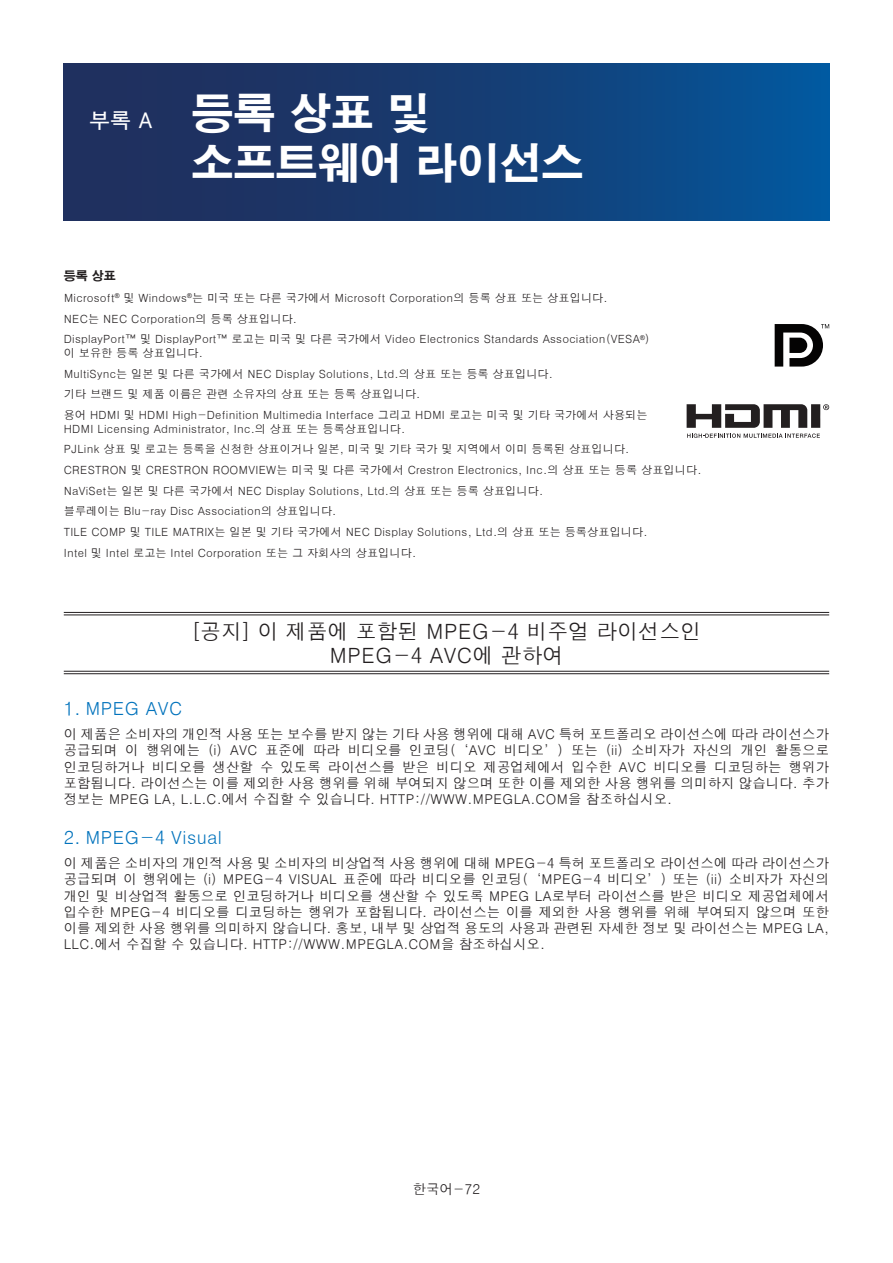
<style>
.page{position:relative;width:893px;height:1263px;background:#fff}
.page>*{position:absolute;margin:0;border:0;box-sizing:border-box;transform-origin:0 0}
.t1{font:42px/50.4px "H2 gtr E";color:#fff}
.t2{font:21px/24px "H2 gtr M";color:#231f20;text-align:center}
.t3{font:18px "H2 gtr M";color:#0072bc}
.t4{font:13.5px/16.2px "H2 gtr M";color:#231f20;text-align:justify}
.t5{font:12px "H2 gtr E";color:#231f20}
.t6{font:11.25px/20.7px "H2 gtr M";color:#231f20}
.s1{font-family:"H2 gtr B";font-size:21px}
</style>
<div class="page">
<div style="left:64px;top:64px;width:765px;height:157px;background:linear-gradient(to right,#242954,#055497)"></div>
<hr style="left:64px;top:612px;width:765px;height:1px;background:#231f20">
<hr style="left:64px;top:615px;width:765px;height:1px;background:#231f20">
<hr style="left:64px;top:671px;width:765px;height:1px;background:#231f20">
<hr style="left:64px;top:673px;width:765px;height:1px;background:#231f20">
<svg style="left:775px;top:324px;width:54px;height:43px"></svg>
<svg style="left:687px;top:404px;width:142px;height:34px"></svg>
<h1 class="t1" style="left:191px;top:88px;width:393px;text-indent:-102px"><span class="s1">부록 A</span> 등록 상표 및 소프트웨어 라이선스</h1>
<p class="t5" style="left:64px;top:270px;width:53px">등록 상표</p>
<p class="t6" style="left:64px;top:287px;width:587px">Microsoft<sup>®</sup> 및 Windows<sup>®</sup>는 미국 또는 다른 국가에서 Microsoft Corporation의 등록 상표 또는 상표입니다.<br>NEC는 NEC Corporation의 등록 상표입니다.<br>DisplayPort™ 및 DisplayPort™ 로고는 미국 및 다른 국가에서 Video Electronics Standards Association(VESA<sup>®</sup>)</p>
<p class="t6" style="left:64px;top:342px;width:585px">이 보유한 등록 상표입니다.<br>MultiSync는 일본 및 다른 국가에서 NEC Display Solutions, Ltd.의 상표 또는 등록 상표입니다.<br>기타 브랜드 및 제품 이름은 관련 소유자의 상표 또는 등록 상표입니다.<br>용어 HDMI 및 HDMI High-Definition Multimedia Interface 그리고 HDMI 로고는 미국 및 기타 국가에서 사용되는</p>
<p class="t6" style="left:64px;top:418px;width:639px">HDMI Licensing Administrator, Inc.의 상표 또는 등록상표입니다.<br>PJLink 상표 및 로고는 등록을 신청한 상표이거나 일본, 미국 및 기타 국가 및 지역에서 이미 등록된 상표입니다.<br>CRESTRON 및 CRESTRON ROOMVIEW는 미국 및 다른 국가에서 Crestron Electronics, Inc.의 상표 또는 등록 상표입니다.<br>NaViSet는 일본 및 다른 국가에서 NEC Display Solutions, Ltd.의 상표 또는 등록 상표입니다.<br>블루레이는 Blu-ray Disc Association의 상표입니다.<br>TILE COMP 및 TILE MATRIX는 일본 및 기타 국가에서 NEC Display Solutions, Ltd.의 상표 또는 등록상표입니다.<br>Intel 및 Intel 로고는 Intel Corporation 또는 그 자회사의 상표입니다.</p>
<h2 class="t2" style="left:191px;top:620px;width:512px">[공지] 이 제품에 포함된 MPEG-4 비주얼 라이선스인<br>MPEG-4 AVC에 관하여</h2>
<h3 class="t3" style="left:64px;top:699px;width:120px">1. MPEG AVC</h3>
<p class="t4" style="left:64px;top:726px;width:767px">이 제품은 소비자의 개인적 사용 또는 보수를 받지 않는 기타 사용 행위에 대해 AVC 특허 포트폴리오 라이선스에 따라 라이선스가 공급되며 이 행위에는 (i) AVC 표준에 따라 비디오를 인코딩(‘AVC 비디오’) 또는 (ii) 소비자가 자신의 개인 활동으로 인코딩하거나 비디오를 생산할 수 있도록 라이선스를 받은 비디오 제공업체에서 입수한 AVC 비디오를 디코딩하는 행위가 포함됩니다. 라이선스는 이를 제외한 사용 행위를 위해 부여되지 않으며 또한 이를 제외한 사용 행위를 의미하지 않습니다. 추가 정보는 MPEG LA, L.L.C.에서 수집할 수 있습니다. HTTP://WWW.MPEGLA.COM을 참조하십시오.</p>
<h3 class="t3" style="left:64px;top:828px;width:160px">2. MPEG-4 Visual</h3>
<p class="t4" style="left:64px;top:855px;width:767px">이 제품은 소비자의 개인적 사용 및 소비자의 비상업적 사용 행위에 대해 MPEG-4 특허 포트폴리오 라이선스에 따라 라이선스가 공급되며 이 행위에는 (i) MPEG-4 VISUAL 표준에 따라 비디오를 인코딩(‘MPEG-4 비디오’) 또는 (ii) 소비자가 자신의 개인 및 비상업적 활동으로 인코딩하거나 비디오를 생산할 수 있도록 MPEG LA로부터 라이선스를 받은 비디오 제공업체에서 입수한 MPEG-4 비디오를 디코딩하는 행위가 포함됩니다. 라이선스는 이를 제외한 사용 행위를 위해 부여되지 않으며 또한 이를 제외한 사용 행위를 의미하지 않습니다. 홍보, 내부 및 상업적 용도의 사용과 관련된 자세한 정보 및 라이선스는 MPEG LA, LLC.에서 수집할 수 있습니다. HTTP://WWW.MPEGLA.COM을 참조하십시오.</p>
<p class="t4" style="left:413px;top:1181px;width:69px">한국어-72</p>
</div>
